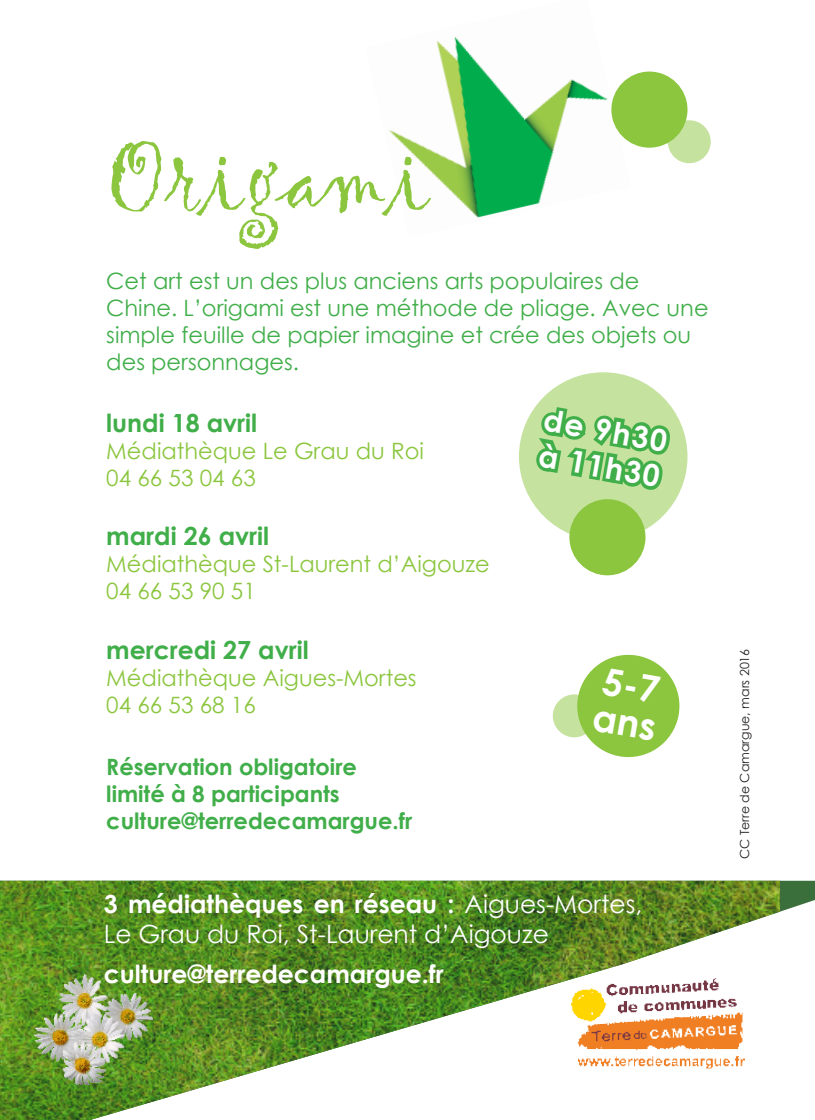
<style>
.page{position:relative;width:815px;height:1120px;background:#fff}
.page>*{position:absolute;margin:0;border:0;box-sizing:border-box;transform-origin:0 0}
.t1{font:100px "Gigi";color:#8bc63e}
.t2{font:700 37.5px/37.5px "Century Gothic";color:#fff}
.t3{font:700 30px/36px "Century Gothic";color:#fff}
.t4{font:25px/30px "Century Gothic";color:#fff}
.t5{font:700 25px "Century Gothic";color:#40ae49}
.t6{font:700 25px "Century Gothic";color:#fff}
.t7{font:22.5px/27px "Century Gothic";color:#40ae49}
.t8{font:22.5px/27px "Century Gothic";color:#8bc63e}
.t9{font:700 22.5px/27px "Century Gothic";color:#40ae49}
.t10{font:12.5px "Century Gothic";color:#231f20}
.s1{font-weight:700}
</style>
<div class="page">
<div style="left:577px;top:655px;width:102px;height:102px;background:#8bc63e;border-radius:50%"></div>
<div style="left:519px;top:372px;width:168px;height:169px;background:#c5e29e;border-radius:50%"></div>
<div style="left:569px;top:499px;width:76px;height:76px;background:#8bc63e;border-radius:50%"></div>
<svg style="left:553px;top:694px;width:43px;height:43px"></svg>
<svg style="left:780px;top:881px;width:35px;height:31px"></svg>
<img style="left:0;top:881px;width:780px;height:239px">
<img style="left:571px;top:978px;width:174px;height:92px">
<img style="left:34px;top:975px;width:118px;height:109px">
<img style="left:389px;top:37px;width:242px;height:181px">
<div style="left:668px;top:120px;width:43px;height:43px;background:#c5e29e;border-radius:50%"></div>
<div style="left:611px;top:72px;width:76px;height:76px;background:#8bc63e;border-radius:50%"></div>
<svg style="left:532px;top:403px;width:142px;height:87px"></svg>
<h1 class="t1" style="left:108px;top:113px;width:320px">Origami</h1>
<p class="t7" style="left:106px;top:267px;width:604px">Cet art est un des plus anciens arts populaires de Chine. L’origami est une méthode de pliage. Avec une simple feuille de papier imagine et crée des objets ou des personnages.</p>
<p class="t5" style="left:106px;top:403px;width:153px">lundi 18 avril</p>
<p class="t8" style="left:106px;top:437px;width:319px">Médiathèque Le Grau du Roi<br>04 66 53 04 63</p>
<h3 class="t3" style="left:547px;top:400px;width:126px;rotate:10deg">de 9h30 à 11h30</h3>
<p class="t5" style="left:106px;top:517px;width:165px">mardi 26 avril</p>
<p class="t8" style="left:106px;top:550px;width:385px">Médiathèque St-Laurent d’Aigouze<br>04 66 53 90 51</p>
<p class="t5" style="left:106px;top:631px;width:204px">mercredi 27 avril</p>
<p class="t8" style="left:106px;top:664px;width:312px">Médiathèque Aigues-Mortes<br>04 66 53 68 16</p>
<p class="t9" style="left:106px;top:752px;width:307px">Réservation obligatoire limité à 8 participants culture@terredecamargue.fr</p>
<h2 class="t2" style="left:603px;top:659px;width:65px;rotate:10deg">5-7 ans</h2>
<p class="t4" style="left:104px;top:888px;width:540px"><span class="s1">3 médiathèques en réseau :</span> Aigues-Mortes,<br>Le Grau du Roi, St-Laurent d’Aigouze</p>
<p class="t6" style="left:104px;top:954px;width:341px">culture@terredecamargue.fr</p>
<p class="t10" style="left:736px;top:859px;width:212px;rotate:-90deg">CC Terre de Camargue, mars 2016</p>
</div>
